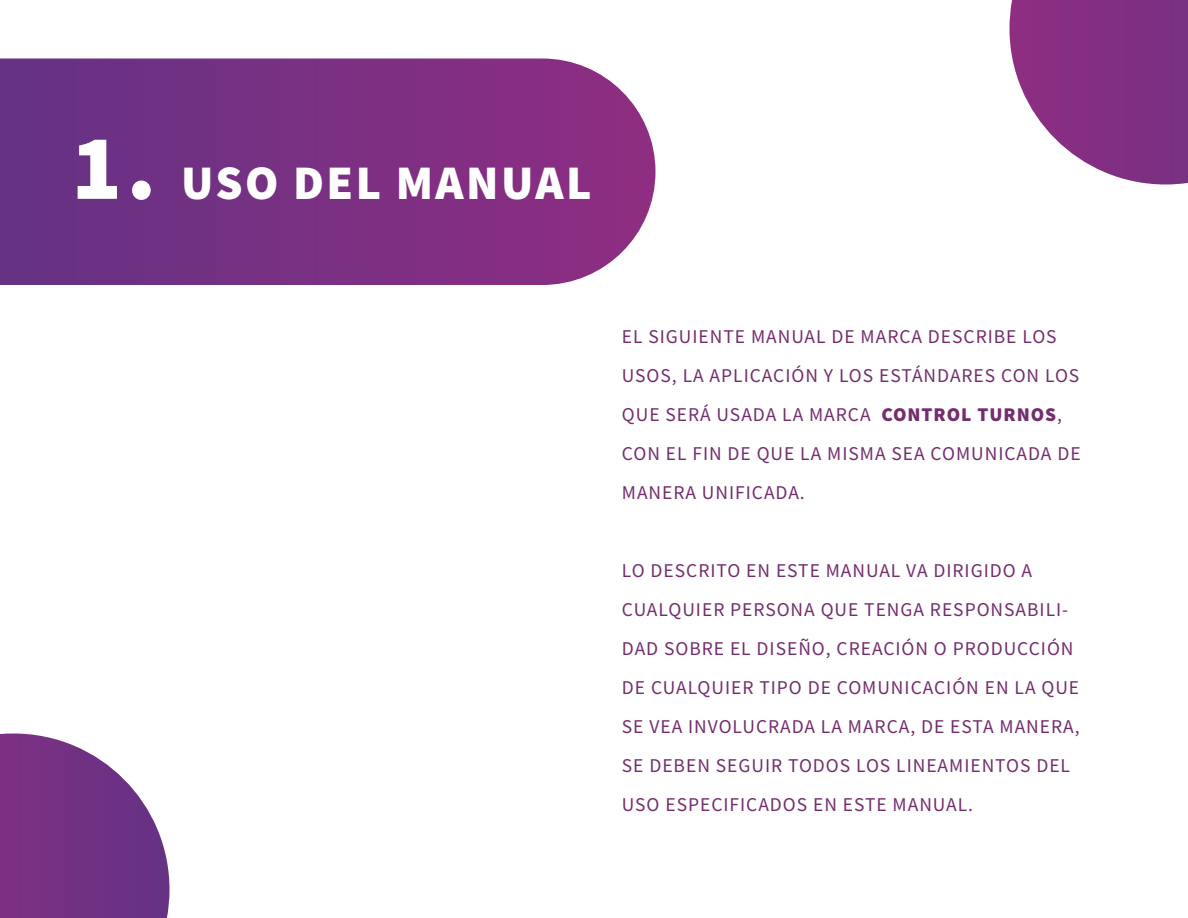
<style>
.page{position:relative;width:1188px;height:918px;background:#fff}
.page>*{position:absolute;margin:0;border:0;box-sizing:border-box;transform-origin:0 0}
.t1{font:900 93.15px "Source Sans Pro";color:#fff}
.t2{font:900 48.3px "Source Sans Pro";letter-spacing:.05em;color:#fff}
.t3{font:19.5px/39px "Source Sans Pro";letter-spacing:.05em;color:#742d6e}
.s1{font-weight:900}
</style>
<div class="page">
<svg style="left:0;top:58px;width:656px;height:227px;background:#7e3887"></svg>
<svg style="left:0;top:734px;width:170px;height:184px"></svg>
<svg style="left:1010px;top:0;width:178px;height:184px"></svg>
<h1 class="t1" style="left:71px;top:103px;width:86px">1.</h1>
<h2 class="t2" style="left:181px;top:149px;width:412px">USO DEL MANUAL</h2>
<p class="t3" style="left:622px;top:317px;width:460px">EL SIGUIENTE MANUAL DE MARCA DESCRIBE LOS USOS, LA APLICACIÓN Y LOS ESTÁNDARES CON LOS QUE SERÁ USADA LA MARCA <span class="s1">CONTROL TURNOS</span>, CON EL FIN DE QUE LA MISMA SEA COMUNICADA DE MANERA UNIFICADA.</p>
<p class="t3" style="left:622px;top:551px;width:459px">LO DESCRITO EN ESTE MANUAL VA DIRIGIDO A CUALQUIER PERSONA QUE TENGA RESPONSABILI-DAD SOBRE EL DISEÑO, CREACIÓN O PRODUCCIÓN DE CUALQUIER TIPO DE COMUNICACIÓN EN LA QUE SE VEA INVOLUCRADA LA MARCA, DE ESTA MANERA, SE DEBEN SEGUIR TODOS LOS LINEAMIENTOS DEL USO ESPECIFICADOS EN ESTE MANUAL.</p>
</div>
